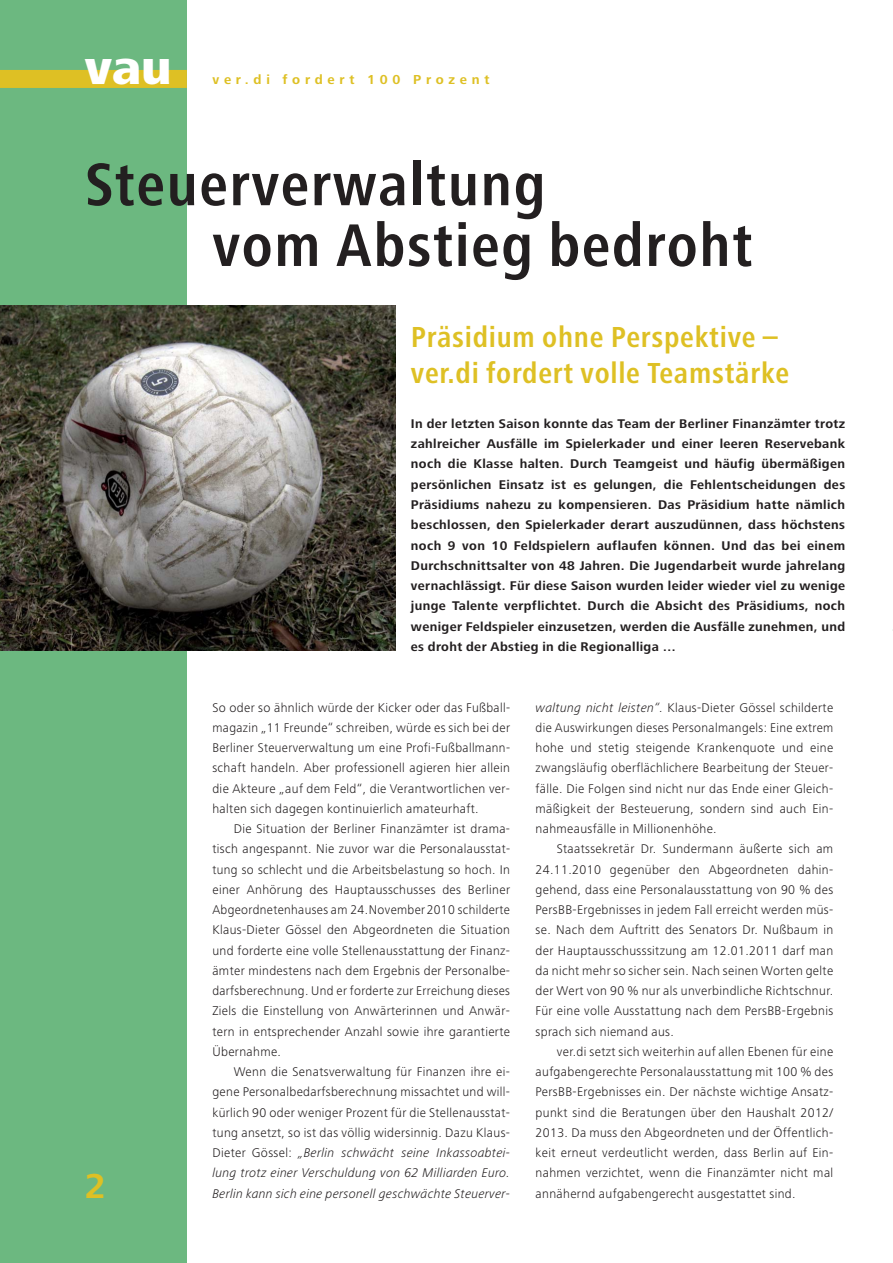
<style>
.page{position:relative;width:893px;height:1263px;background:#fff}
.page>*{position:absolute;margin:0;border:0;box-sizing:border-box;transform-origin:0 0}
.t1{font:700 condensed 62.25px/60.8px "Frutiger Next LT";letter-spacing:.025em;color:#231f20}
.t2{font:800 49.5px "Frutiger Next LT";color:#fff}
.t3{font:700 36px "Frutiger Next LT";color:#dec024}
.t4{font:700 condensed 30px/36px "Frutiger Next LT";letter-spacing:.025em;color:#dec024}
.t5{font:700 13.5px "Frutiger Next LT";letter-spacing:.355em;color:#dec024}
.t6{font:300 13.05px/20.2px "Frutiger Next LT";letter-spacing:.025em;color:#231f20;text-align:justify}
.t7{font:700 13.05px/20.2px "Frutiger Next LT";letter-spacing:.03em;color:#231f20;text-align:justify}
.s1{font-style:italic}
</style>
<div class="page">
<div style="left:0;top:1px;width:187px;height:1262px;background:#6cb880"></div>
<div style="left:0;top:70px;width:187px;height:18px;background:#dec024"></div>
<img style="left:0;top:305px;width:396px;height:346px">
<h2 class="t2" style="left:85px;top:48px;width:88px">vau</h2>
<p class="t5" style="left:212px;top:74px;width:279px">ver.di fordert 100 Prozent</p>
<h1 class="t1" style="left:212px;top:160px;width:542px;text-indent:-128px">Steuerverwaltung<br>vom Abstieg bedroht</h1>
<h3 class="t3" style="left:85px;top:1172px;width:23px">2</h3>
<h3 class="t4" style="left:411px;top:322px;width:380px">Präsidium ohne Perspektive – ver.di fordert volle Teamstärke</h3>
<p class="t7" style="left:411px;top:415px;width:436px">In der letzten Saison konnte das Team der Berliner Finanzämter trotz zahlreicher Ausfälle im Spielerkader und einer leeren Reservebank noch die Klasse halten. Durch Teamgeist und häufig übermäßigen persönlichen Einsatz ist es gelungen, die Fehlentscheidungen des Präsidiums nahezu zu kompensieren. Das Präsidium hatte nämlich beschlossen, den Spielerkader derart auszudünnen, dass höchstens noch 9 von 10 Feldspielern auflaufen können. Und das bei einem Durchschnittsalter von 48 Jahren. Die Jugendarbeit wurde jahrelang vernachlässigt. Für diese Saison wurden leider wieder viel zu wenige junge Talente verpflichtet. Durch die Absicht des Präsidiums, noch weniger Feldspieler einzusetzen, werden die Ausfälle zunehmen, und es droht der Abstieg in die Regionalliga …</p>
<p class="t6" style="left:212px;top:698px;width:299px">So oder so ähnlich würde der Kicker oder das Fußball&shy;magazin „11 Freunde“ schreiben, würde es sich bei der Berliner Steuerverwaltung um eine Profi-Fußballmann&shy;schaft handeln. Aber professionell agieren hier allein die Akteure „auf dem Feld“, die Verantwortlichen ver&shy;halten sich dagegen kontinuierlich amateurhaft.</p>
<p class="t6" style="left:212px;top:820px;width:299px;text-indent:21px">Die Situation der Berliner Finanzämter ist drama&shy;tisch angespannt. Nie zuvor war die Personalausstat&shy;tung so schlecht und die Arbeitsbelastung so hoch. In einer Anhörung des Hauptausschusses des Berliner Abgeordnetenhauses am 24.November2010 schilderte Klaus-Dieter Gössel den Abgeordneten die Situation und forderte eine volle Stellenausstattung der Finanz&shy;ämter mindestens nach dem Ergebnis der Personalbe&shy;darfsberechnung. Und er forderte zur Erreichung dieses Ziels die Einstellung von Anwärterinnen und Anwär&shy;tern in entsprechender Anzahl sowie ihre garantierte Übernahme.</p>
<p class="t6" style="left:212px;top:1063px;width:299px;text-indent:21px">Wenn die Senatsverwaltung für Finanzen ihre ei&shy;gene Personalbedarfsberechnung missachtet und will&shy;kürlich 90 oder weniger Prozent für die Stellenausstat&shy;tung ansetzt, so ist das völlig widersinnig. Dazu Klaus-Dieter Gössel: <span class="s1">„Berlin schwächt seine Inkassoabtei&shy;lung trotz einer Verschuldung von 62 Milliarden Euro.<br>Berlin kann sich eine personell geschwächte Steuerver-</span></p>
<p class="t6" style="left:536px;top:698px;width:299px"><span class="s1">waltung nicht leisten“.</span> Klaus-Dieter Gössel schilderte die Auswirkungen dieses Personalmangels: Eine extrem hohe und stetig steigende Krankenquote und eine zwangsläufig oberflächlichere Bearbeitung der Steuer&shy;fälle. Die Folgen sind nicht nur das Ende einer Gleich&shy;mäßigkeit der Besteuerung, sondern sind auch Ein&shy;nahmeausfälle in Millionenhöhe.</p>
<p class="t6" style="left:536px;top:840px;width:299px;text-indent:21px">Staatssekretär Dr. Sundermann äußerte sich am 24.11.2010 gegenüber den Abgeordneten dahin&shy;gehend, dass eine Personalausstattung von 90 % des PersBB-Ergebnisses in jedem Fall erreicht werden müs&shy;se. Nach dem Auftritt des Senators Dr. Nußbaum in der Hauptausschusssitzung am 12.01.2011 darf man da nicht mehr so sicher sein. Nach seinen Worten gelte der Wert von 90 % nur als unverbindliche Richtschnur.<br>Für eine volle Ausstattung nach dem PersBB-Ergebnis sprach sich niemand aus.</p>
<p class="t6" style="left:536px;top:1043px;width:299px;text-indent:21px">ver.di setzt sich weiterhin auf allen Ebenen für eine aufgabengerechte Personalausstattung mit 100 % des PersBB-Ergebnisses ein. Der nächste wichtige Ansatz&shy;punkt sind die Beratungen über den Haushalt 2012/ 2013. Da muss den Abgeordneten und der Öffentlich&shy;keit erneut verdeutlicht werden, dass Berlin auf Ein&shy;nahmen verzichtet, wenn die Finanzämter nicht mal annähernd aufgabengerecht ausgestattet sind.</p>
</div>
